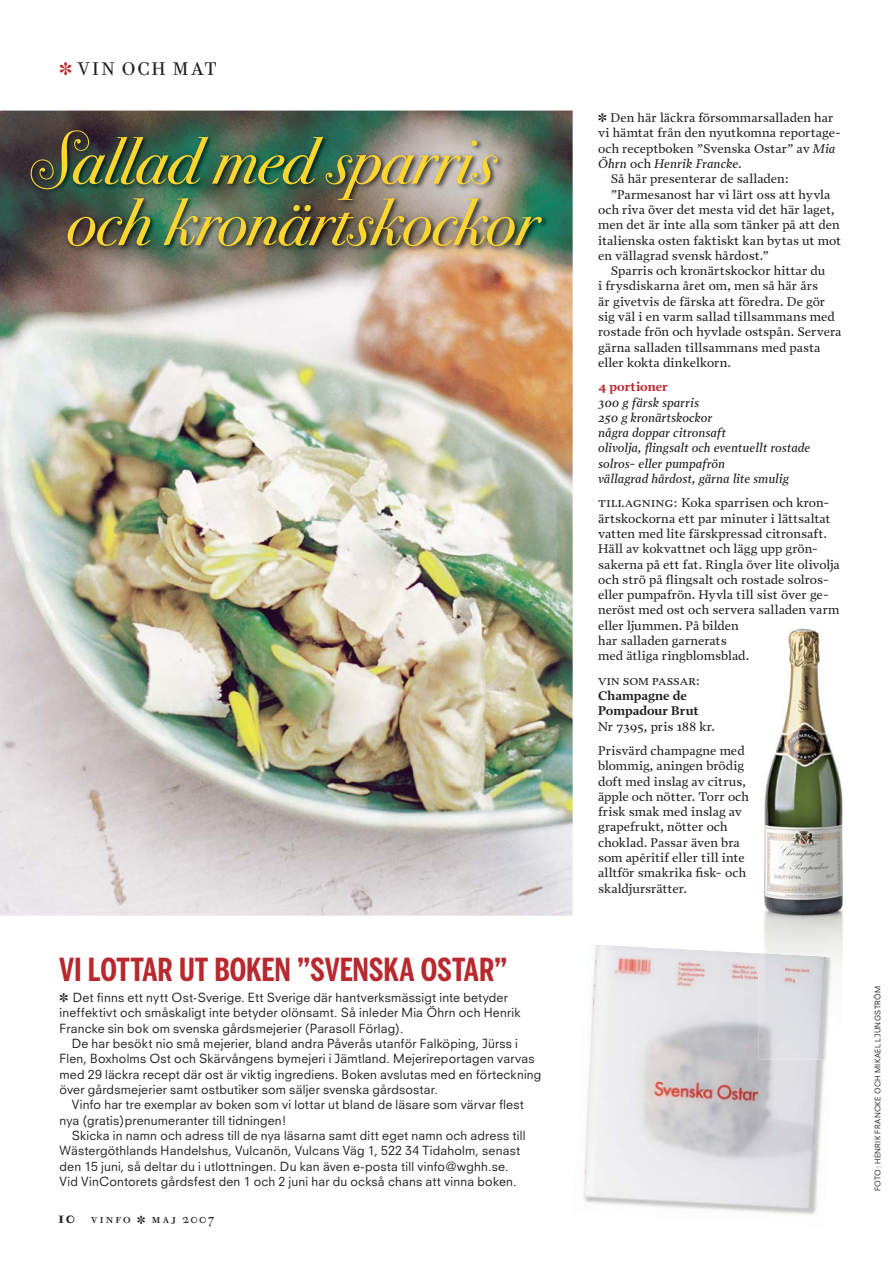
<style>
.page{position:relative;width:893px;height:1263px;background:#fff}
.page>*{position:absolute;margin:0;border:0;box-sizing:border-box;transform-origin:0 0}
.t1{font:italic 66px/61.5px "Bodoni Sev Swash ITC";letter-spacing:-.005em;color:#ffd52f}
.t2{font:700 31.5px "Benton Sans Comp";color:#b8292f}
.t3{font:18.3px "Bodoni Twe ITC";letter-spacing:.115em;color:#231f20}
.t4{font:13.5px "Bodoni Old Face BE Regular SC";letter-spacing:.125em;color:#231f20}
.t5{font:12.75px/15.3px "Prensa";color:#231f20}
.t6{font:italic 12.75px/15.3px "Prensa";letter-spacing:-.01em;color:#231f20}
.t7{font:700 12.75px/15.3px "Prensa";letter-spacing:-.005em;color:#231f20}
.t8{font:12.75px "Prensa Regular SC";letter-spacing:-.01em;color:#231f20}
.t9{font:700 12.75px "Prensa";letter-spacing:-.01em;color:#b8292f}
.t10{font:12.3px/15.3px "Neuzeit S";letter-spacing:.015em;color:#231f20}
.t11{font:7.5px "Neuzeit S";letter-spacing:.05em;color:#231f20}
.s1{color:#b8292f}
.s2{font-family:"Bodoni Old Face BE Medium SC";font-size:16.5px}
.s3{font-style:italic}
.s4{font-style:normal}
.s5{font-family:"Prensa Regular SC"}
</style>
<div class="page">
<img style="left:0;top:111px;width:573px;height:805px">
<img style="left:28px;top:127px;width:522px;height:127px">
<img style="left:764px;top:628px;width:79px;height:334px">
<img style="left:583px;top:944px;width:205px;height:269px">
<img style="left:773px;top:1060px;width:52px;height:155px">
<img style="left:759px;top:953px;width:79px;height:107px">
<h3 class="t3" style="left:60px;top:62px;width:159px"><span class="s1">✽</span> VIN OCH MAT</h3>
<h1 class="t1" style="left:66px;top:137px;width:472px;text-indent:-36px">Sallad med sparris och kronärtskockor</h1>
<h2 class="t2" style="left:59px;top:958px;width:450px">VI LOTTAR UT BOKEN ”SVENSKA OSTAR”</h2>
<p class="t10" style="left:60px;top:991px;width:462px">✽ Det finns ett nytt Ost-Sverige. Ett Sverige där hantverksmässigt inte betyder ineffektivt och småskaligt inte betyder olönsamt. Så inleder Mia Öhrn och Henrik<br>Francke sin bok om svenska gårdsmejerier (Parasoll Förlag).</p>
<p class="t10" style="left:60px;top:1037px;width:483px;text-indent:12px">De har besökt nio små mejerier, bland andra Påverås utanför Falköping, Jürss i Flen, Boxholms Ost och Skärvångens bymejeri i Jämtland. Mejerireportagen varvas med 29 läckra recept där ost är viktig ingrediens. Boken avslutas med en förteckning över gårdsmejerier samt ostbutiker som säljer svenska gårdsostar.</p>
<p class="t10" style="left:60px;top:1098px;width:466px;text-indent:12px">Vinfo har tre exemplar av boken som vi lottar ut bland de läsare som värvar flest nya (gratis)prenumeranter till tidningen!</p>
<p class="t10" style="left:60px;top:1129px;width:467px;text-indent:12px">Skicka in namn och adress till de nya läsarna samt ditt eget namn och adress till Wästergöthlands Handelshus, Vulcanön, Vulcans Väg 1, 522 34 Tidaholm, senast den 15 juni, så deltar du i utlottningen. Du kan även e-posta till vinfo@wghh.se.<br>Vid VinContorets gårdsfest den 1 och 2 juni har du också chans att vinna boken.</p>
<p class="t4" style="left:59px;top:1213px;width:158px"><span class="s2">10</span> vinfo ✽ maj 2007</p>
<p class="t5" style="left:598px;top:111px;width:237px">✽ Den här läckra försommarsalladen har</p>
<p class="t5" style="left:598px;top:126px;width:245px">vi hämtat från den nyutkomna reportage-</p>
<p class="t5" style="left:598px;top:142px;width:239px">och receptboken ”Svenska Ostar” av <span class="s3">Mia</span></p>
<p class="t6" style="left:598px;top:157px;width:145px">Öhrn <span class="s4">och</span> Henrik Francke<span class="s4">.</span></p>
<p class="t5" style="left:611px;top:172px;width:179px">Så här presenterar de salladen:</p>
<p class="t5" style="left:611px;top:188px;width:221px">”Parmesanost har vi lärt oss att hyvla</p>
<p class="t5" style="left:598px;top:203px;width:238px">och riva över det mesta vid det här laget,</p>
<p class="t5" style="left:598px;top:218px;width:243px">men det är inte alla som tänker på att den</p>
<p class="t5" style="left:598px;top:233px;width:245px">italienska osten faktiskt kan bytas ut mot</p>
<p class="t5" style="left:598px;top:249px;width:172px">en vällagrad svensk hårdost.”</p>
<p class="t5" style="left:611px;top:264px;width:216px">Sparris och kronärtskockor hittar du</p>
<p class="t5" style="left:598px;top:279px;width:221px">i frysdiskarna året om, men så här års</p>
<p class="t5" style="left:598px;top:295px;width:229px">är givetvis de färska att föredra. De gör</p>
<p class="t5" style="left:598px;top:310px;width:238px">sig väl i en varm sallad tillsammans med</p>
<p class="t5" style="left:598px;top:325px;width:245px">rostade frön och hyvlade ostspån. Servera</p>
<p class="t5" style="left:598px;top:341px;width:224px">gärna salladen tillsammans med pasta</p>
<p class="t5" style="left:598px;top:356px;width:134px">eller kokta dinkelkorn.</p>
<p class="t9" style="left:598px;top:382px;width:71px">4 portioner</p>
<p class="t6" style="left:598px;top:396px;width:214px">300 g färsk sparris<br>250 g kronärtskockor<br>några doppar citronsaft<br>olivolja, flingsalt och eventuellt rostade solros- eller pumpafrön<br>vällagrad hårdost, gärna lite smulig</p>
<p class="t5" style="left:598px;top:496px;width:243px"><span class="s5">tillagning:</span> Koka sparrisen och kron&shy;ärtskockorna ett par minuter i lättsaltat vatten med lite färskpressad citronsaft.<br>Häll av kokvattnet och lägg upp grön&shy;sakerna på ett fat. Ringla över lite olivolja och strö på flingsalt och rostade solros&shy;eller pumpafrön. Hyvla till sist över ge&shy;neröst med ost och servera salladen varm eller ljummen. På bilden<br>har salladen garnerats<br>med ätliga ringblomsblad.</p>
<p class="t8" style="left:598px;top:673px;width:103px">vin som passar:</p>
<p class="t7" style="left:598px;top:689px;width:102px">Champagne de<br>Pompadour Brut</p>
<p class="t5" style="left:598px;top:715px;width:148px;line-height:24.3px">Nr 7395, pris 188 kr.<br>Prisvärd champagne med</p>
<p class="t5" style="left:598px;top:759px;width:152px">blommig, aningen brödig doft med inslag av citrus, äpple och nötter. Torr och frisk smak med inslag av grapefrukt, nötter och choklad. Passar även bra som apéritif eller till inte alltför smakrika fisk- och skaldjursrätter.</p>
<p class="t11" style="left:875px;top:1191px;width:207px;rotate:-90deg">FOTO: HENRIK FRANCKE OCH MIKAEL LJUNGSTRÖM</p>
</div>
